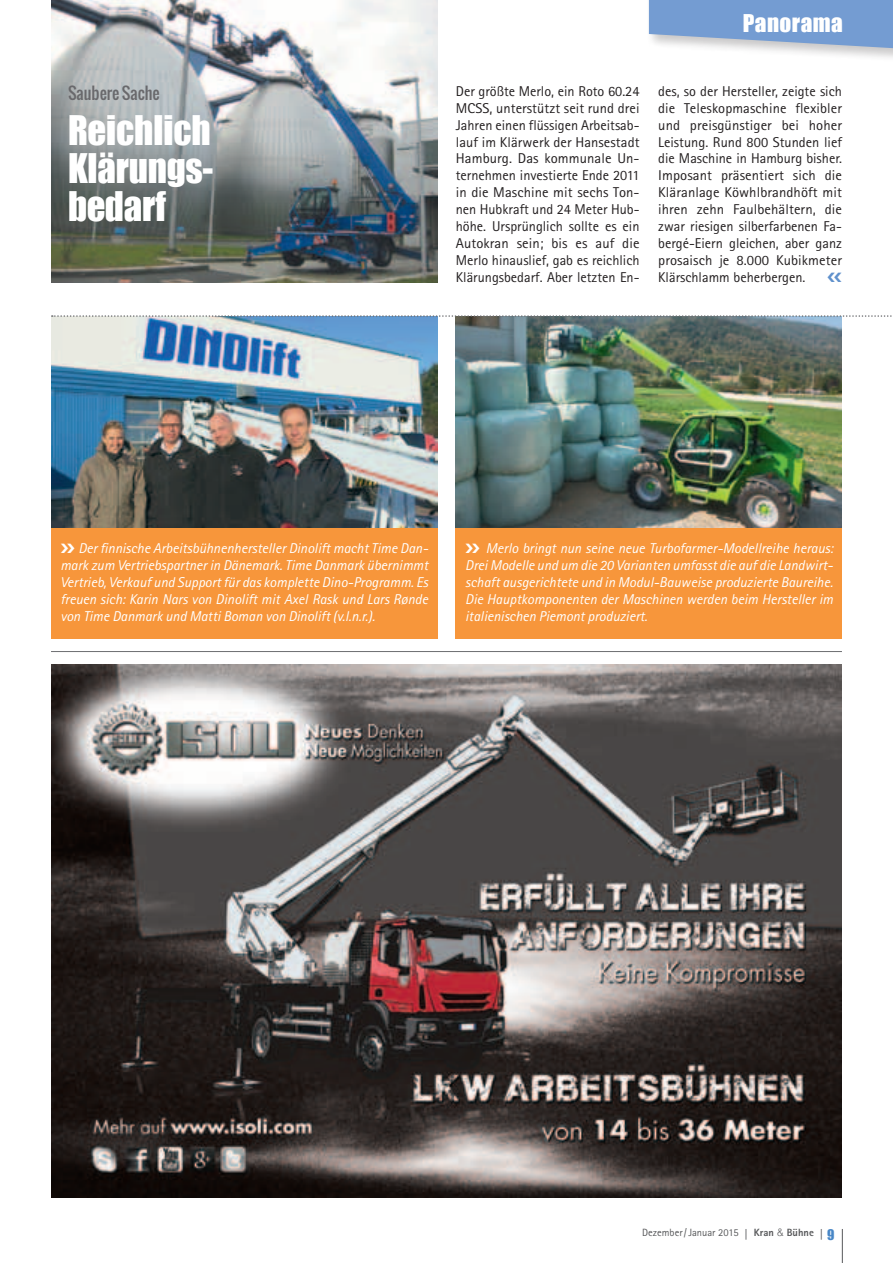
<style>
.page{position:relative;width:893px;height:1263px;background:#fff}
.page>*{position:absolute;margin:0;border:0;box-sizing:border-box;transform-origin:0 0}
.t1{font:37.5px/38.2px "Impact";letter-spacing:-.005em;color:#fff;text-align:justify}
.t2{font:22.5px "Impact";letter-spacing:.02em;color:#fff}
.t3{font:16.5px "Oswald";color:#69696c}
.t4{font:14.25px/17px "Rotis Sans Serif";color:#231f20;text-align:justify}
.t5{font:italic 14.25px/17px "Rotis Sans Serif";color:#fff;text-align:justify}
.t6{font:10.5px "Rotis Sans Serif";color:#57585a}
.s1{font-family:"Frutiger";font-weight:700;font-stretch:condensed;font-size:10.65px}
.s2{font-weight:800}
.s3{font-family:"Helvetica";font-weight:300}
.s4{font-family:"Impact";font-size:13.5px;color:#4786c6}
</style>
<div class="page">
<hr style="left:842px;top:1229px;width:1px;height:34px;background:#57585a">
<hr style="left:51px;top:651px;width:791px;height:1px;background:#6c6d70">
<img style="left:51px;top:316px;width:386px;height:212px">
<div style="left:51px;top:528px;width:386px;height:111px;background:#f7963b"></div>
<img style="left:456px;top:317px;width:386px;height:211px">
<div style="left:456px;top:528px;width:386px;height:111px;background:#f7963b"></div>
<img style="left:51px;top:664px;width:791px;height:534px">
<img style="left:51px;top:0;width:386px;height:282px">
<div style="left:646px;top:0;width:247px;height:63px;background:#231f20;opacity:.25"></div>
<svg style="left:649px;top:0;width:244px;height:48px;background:#83a5d3"></svg>
<svg style="left:52px;top:315px;width:840px;height:2px"></svg>
<p class="t3" style="left:68px;top:81px;width:93px">Saubere Sache</p>
<h1 class="t1" style="left:68px;top:110px;width:146px">Reichlich Klärungs&shy;bedarf</h1>
<h2 class="t2" style="left:743px;top:6px;width:102px">Panorama</h2>
<p class="t4" style="left:456px;top:82px;width:185px">Der größte Merlo, ein Roto 60.24<br>MCSS, unterstützt seit rund drei Jahren einen flüssigen Arbeitsab&shy;lauf im Klärwerk der Hansestadt Hamburg. Das kommunale Un&shy;ternehmen investierte Ende 2011 in die Maschine mit sechs Ton&shy;nen Hubkraft und 24 Meter Hub&shy;höhe. Ursprünglich sollte es ein Autokran sein; bis es auf die Merlo hinauslief, gab es reichlich Klärungsbedarf. Aber letzten En-</p>
<p class="t4" style="left:658px;top:82px;width:185px">des, so der Hersteller, zeigte sich die Teleskopmaschine flexibler und preisgünstiger bei hoher Leistung. Rund 800 Stunden lief die Maschine in Hamburg bisher.<br>Imposant präsentiert sich die Kläranlage Köwhlbrandhöft mit ihren zehn Faulbehältern, die zwar riesigen silberfarbenen Fa&shy;bergé-Eiern gleichen, aber ganz prosaisch je 8.000 Kubikmeter Klärschlamm beherbergen.</p>
<p class="t5" style="left:60px;top:540px;width:369px;text-indent:18px">Der finnische Arbeitsbühnenhersteller Dinolift macht Time Dan&shy;mark zum Vertriebspartner in Dänemark. Time Danmark übernimmt Vertrieb, Verkauf und Support für das komplette Dino-Programm. Es freuen sich: Karin Nars von Dinolift mit Axel Rask und Lars Rønde von Time Danmark und Matti Boman von Dinolift (v.l.n.r.).</p>
<p class="t5" style="left:465px;top:540px;width:369px;text-indent:21px">Merlo bringt nun seine neue Turbofarmer-Modellreihe heraus:<br>Drei Modelle und um die 20 Varianten umfasst die auf die Landwirt&shy;schaft ausgerichtete und in Modul-Bauweise produzierte Baureihe.<br>Die Hauptkomponenten der Maschinen werden beim Hersteller im italienischen Piemont produziert.</p>
<p class="t6" style="left:642px;top:1226px;width:194px">Dezember / Januar 2015 <span class="s1">|</span> <span class="s2">Kran</span> <span class="s3">&amp;</span> <span class="s2">Bühne</span> <span class="s1">|</span> <span class="s4">9</span></p>
</div>
